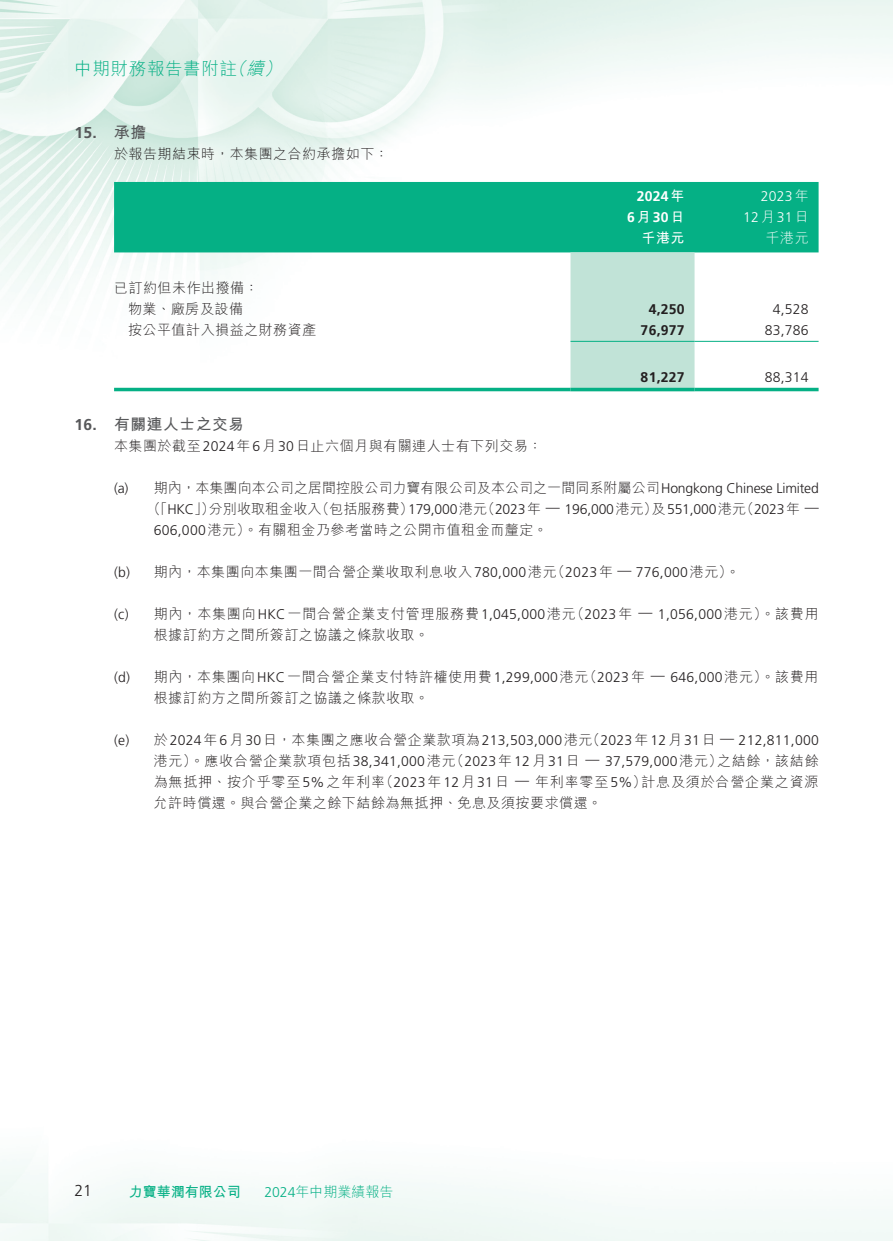
<style>
.page{position:relative;width:893px;height:1241px;background:#fff}
.page>*{position:absolute;margin:0;border:0;box-sizing:border-box;transform-origin:0 0}
.t1{font:300 17.5px "M Hei HK";letter-spacing:.035em;color:#05b085}
.t2{font:italic 300 17.5px "M Hei HK";color:#05b085}
.t3{font:300 15.92px "Frutiger LT Std";color:#231f20}
._07_NH1{font:700 15.75px "M Hei HK";letter-spacing:.035em;color:#57585a}
._07_NH1-2{font:700 15.75px "Frutiger LT Std";color:#57585a}
.t4{font:300 14.17px "M Hei HK";color:#05b085}
.t5{font:700 14.17px "M Hei HK";color:#05b085}
._06_Notes{font:300 14px/21px "M Hei HK";letter-spacing:.035em;color:#231f20}
._06_Notes-2{font:300 14px "Frutiger LT Std";letter-spacing:.015em;color:#231f20}
._06_Notes-3{font:300 14px "M Hei HK";letter-spacing:.005em;color:#231f20}
._06_Notes-4{font:300 14px "M Hei HK";letter-spacing:.055em;color:#231f20}
._51_N_Table_txt{font:300 14px "M Hei HK";letter-spacing:.035em;color:#231f20}
._06_Notes-5{font:300 14px "Frutiger LT Std";letter-spacing:-.015em;color:#231f20}
._51_N_Table_txt-2{font:300 14px "Frutiger LT Std";letter-spacing:.015em;color:#231f20}
._51_N_Table_txt-3{font:700 14px "Frutiger LT Std";letter-spacing:.015em;color:#231f20}
._06_Notes-6{font:300 14px "M Hei HK";letter-spacing:.06em;color:#231f20}
._51_N_Table_txt-4{font:300 14px "Frutiger LT Std";letter-spacing:.015em;color:#fff}
._51_N_Table_txt-5{font:700 14px "Frutiger LT Std";letter-spacing:.015em;color:#fff}
._51_N_Table_txt-6{font:300 14px "M Hei HK";color:#fff}
._51_N_Table_txt-7{font:700 14px "M Hei HK";color:#fff}
.s1{font-family:"M Hei HK"}
.s2{font-family:"Frutiger LT Std"}
</style>
<div class="page">
<img style="left:0;top:0;width:893px;height:392px">
<div style="left:114px;top:182px;width:704px;height:70px;background:#05b085"></div>
<div style="left:570px;top:252px;width:124px;height:136px;background:#c1e3d7"></div>
<hr style="left:570px;top:341px;width:124px;height:1px;background:#05b085">
<hr style="left:694px;top:341px;width:124px;height:1px;background:#05b085">
<hr style="left:114px;top:388px;width:456px;height:3px;background:#05b085">
<hr style="left:570px;top:388px;width:124px;height:3px;background:#05b085">
<hr style="left:694px;top:388px;width:124px;height:3px;background:#05b085">
<p class="t2" style="left:246px;top:60px;width:23px">續</p>
<p class="t2" style="left:229px;top:60px;width:23px">（</p>
<p class="t2" style="left:264px;top:60px;width:23px">(</p>
<p class="t1" style="left:74px;top:60px;width:164px">中期財務報告書附註</p>
<p class="_07_NH1-2" style="left:74px;top:123px;width:24px">15.</p>
<p class="_07_NH1-2" style="left:74px;top:415px;width:24px">16.</p>
<p class="_07_NH1" style="left:114px;top:121px;width:34px">承擔</p>
<p class="_06_Notes" style="left:114px;top:143px;width:276px">於報告期結束時，本集團之合約承擔如下：</p>
<p class="_51_N_Table_txt" style="left:114px;top:280px;width:146px">已訂約但未作出撥備：</p>
<p class="_51_N_Table_txt" style="left:128px;top:301px;width:117px">物業、廠房及設備</p>
<p class="_51_N_Table_txt" style="left:128px;top:322px;width:190px">按公平值計入損益之財務資產</p>
<p class="_07_NH1" style="left:114px;top:412px;width:132px">有關連人士之交易</p>
<p class="_51_N_Table_txt-5" style="left:637px;top:188px;width:49px">2024<span class="s1">年</span></p>
<p class="_51_N_Table_txt-5" style="left:627px;top:209px;width:59px">6<span class="s1">月</span>30<span class="s1">日</span></p>
<p class="_51_N_Table_txt-7" style="left:642px;top:228px;width:45px">千港元</p>
<p class="_51_N_Table_txt-4" style="left:761px;top:188px;width:49px">2023<span class="s1">年</span></p>
<p class="_51_N_Table_txt-4" style="left:743px;top:209px;width:67px">12<span class="s1">月</span>31<span class="s1">日</span></p>
<p class="_51_N_Table_txt-6" style="left:766px;top:231px;width:45px">千港元</p>
<p class="_51_N_Table_txt-3" style="left:649px;top:300px;width:37px">4,250</p>
<p class="_51_N_Table_txt-2" style="left:773px;top:301px;width:37px">4,528</p>
<p class="_51_N_Table_txt-3" style="left:641px;top:321px;width:46px">76,977</p>
<p class="_51_N_Table_txt-2" style="left:765px;top:322px;width:46px">83,786</p>
<p class="_51_N_Table_txt-3" style="left:641px;top:369px;width:46px">81,227</p>
<p class="_51_N_Table_txt-2" style="left:765px;top:369px;width:46px">88,314</p>
<p class="_06_Notes" style="left:114px;top:435px;width:429px">本集團於截至<span class="s2">2024</span>年<span class="s2">6</span>月<span class="s2">30</span>日止六個月與有關連人士有下列交易：</p>
<p class="_06_Notes-3" style="left:154px;top:480px;width:666px">期內，本集團向本公司之居間控股公司力寶有限公司及本公司之一間同系附屬公司<span class="s2">Hongkong Chinese Limited</span></p>
<p class="_06_Notes-2" style="left:114px;top:480px;width:16px">)a(</p>
<p class="_06_Notes" style="left:154px;top:498px;width:395px;text-indent:-7px">（「<span class="s2">HKC</span>」）<br><span class="s2">606,000</span>港元）。有關租金乃參考當時之公開市值租金而釐定。</p>
<p class="_06_Notes" style="left:315px;top:498px;width:100px">（包括服務費）</p>
<p class="_06_Notes-2" style="left:481px;top:501px;width:61px"><span class="s1">（</span>2023<span class="s1">年</span></p>
<p class="_06_Notes-5" style="left:565px;top:501px;width:183px">196,000 <span class="s1">港元及）</span> 551,000<span class="s1">港元</span></p>
<p class="_06_Notes-2" style="left:740px;top:501px;width:61px"><span class="s1">（</span>2023<span class="s1">年</span></p>
<p class="_06_Notes-3" style="left:209px;top:501px;width:114px">分別收取租金收入</p>
<p class="_06_Notes-2" style="left:408px;top:501px;width:81px">179,000<span class="s1">港元</span></p>
<p class="_06_Notes-2" style="left:546px;top:499px;width:15px">—</p>
<p class="_06_Notes-2" style="left:805px;top:499px;width:15px">—</p>
<p class="_06_Notes-2" style="left:114px;top:564px;width:18px">)b(</p>
<p class="_06_Notes-2" style="left:551px;top:564px;width:64px"><span class="s1">（</span>2023<span class="s1">年</span></p>
<p class="_06_Notes-2" style="left:636px;top:564px;width:106px">776,000 <span class="s1">港元。(</span></p>
<p class="_06_Notes" style="left:154px;top:561px;width:404px">期內，本集團向本集團一間合營企業收取利息收入<span class="s2">780,000</span>港元</p>
<p class="_06_Notes-2" style="left:617px;top:562px;width:15px">—</p>
<p class="_06_Notes-2" style="left:114px;top:606px;width:16px">)c(</p>
<p class="_06_Notes-4" style="left:154px;top:606px;width:424px">期內，本集團向<span class="s2">HKC</span>一間合營企業支付管理服務費<span class="s2">1,045,000</span>港元</p>
<p class="_06_Notes-2" style="left:570px;top:606px;width:64px"><span class="s1">（</span>2023<span class="s1">年</span></p>
<p class="_06_Notes-2" style="left:658px;top:606px;width:162px">1,056,000 <span class="s1">港元）。該費用</span></p>
<p class="_06_Notes-2" style="left:638px;top:604px;width:15px">—</p>
<p class="_06_Notes" style="left:154px;top:624px;width:277px">根據訂約方之間所簽訂之協議之條款收取。</p>
<p class="_06_Notes-2" style="left:114px;top:669px;width:18px">)d(</p>
<p class="_06_Notes" style="left:154px;top:666px;width:436px">期內，本集團向<span class="s2">HKC</span>一間合營企業支付特許權使用費<span class="s2">1,299,000</span>港元</p>
<p class="_06_Notes-2" style="left:583px;top:669px;width:64px"><span class="s1">（</span>2023<span class="s1">年</span></p>
<p class="_06_Notes-2" style="left:670px;top:669px;width:150px">646,000 <span class="s1">港元）。該費用</span></p>
<p class="_06_Notes-2" style="left:651px;top:667px;width:15px">—</p>
<p class="_06_Notes" style="left:154px;top:687px;width:277px">根據訂約方之間所簽訂之協議之條款收取。</p>
<p class="_06_Notes-2" style="left:114px;top:732px;width:17px">)e(</p>
<p class="_06_Notes-2" style="left:586px;top:732px;width:131px"><span class="s1">（</span>2023<span class="s1">年</span>12<span class="s1">月</span>31<span class="s1">日</span></p>
<p class="_06_Notes" style="left:154px;top:729px;width:440px">於<span class="s2">2024</span>年<span class="s2">6</span>月<span class="s2">30</span>日，本集團之應收合營企業款項為<span class="s2">213,503,000</span>港元</p>
<p class="_06_Notes-2" style="left:739px;top:732px;width:82px">212,811,000</p>
<p class="_06_Notes-2" style="left:720px;top:730px;width:15px">—</p>
<p class="_06_Notes" style="left:154px;top:750px;width:303px">港元）。應收合營企業款項包括<span class="s2">38,341,000</span>港元</p>
<p class="_06_Notes-2" style="left:450px;top:753px;width:131px"><span class="s1">（</span>2023<span class="s1">年</span>12<span class="s1">月</span>31<span class="s1">日</span></p>
<p class="_06_Notes-2" style="left:605px;top:753px;width:119px">37,579,000 <span class="s1">港元）</span></p>
<p class="_06_Notes" style="left:717px;top:750px;width:103px">之結餘，該結餘</p>
<p class="_06_Notes-2" style="left:586px;top:751px;width:15px">—</p>
<p class="_06_Notes" style="left:154px;top:771px;width:450px">為無抵押、按介乎零至<span class="s2">5%</span>之年利率<br>允許時償還。與合營企業之餘下結餘為無抵押、免息及須按要求償還。</p>
<p class="_06_Notes-2" style="left:379px;top:774px;width:131px"><span class="s1">（</span>2023<span class="s1">年</span>12<span class="s1">月</span>31<span class="s1">日</span></p>
<p class="_06_Notes" style="left:535px;top:771px;width:113px">年利率零至<span class="s2">5%</span>）</p>
<p class="_06_Notes-6" style="left:641px;top:774px;width:179px">計息及須於合營企業之資源</p>
<p class="_06_Notes-2" style="left:515px;top:772px;width:15px">—</p>
<p class="t3" style="left:74px;top:1180px;width:19px">21</p>
<p class="t5" style="left:129px;top:1180px;width:113px">力寶華潤有限公司</p>
<p class="t4" style="left:264px;top:1184px;width:131px"><span class="s2">2024</span>年中期業績報告</p>
</div>
